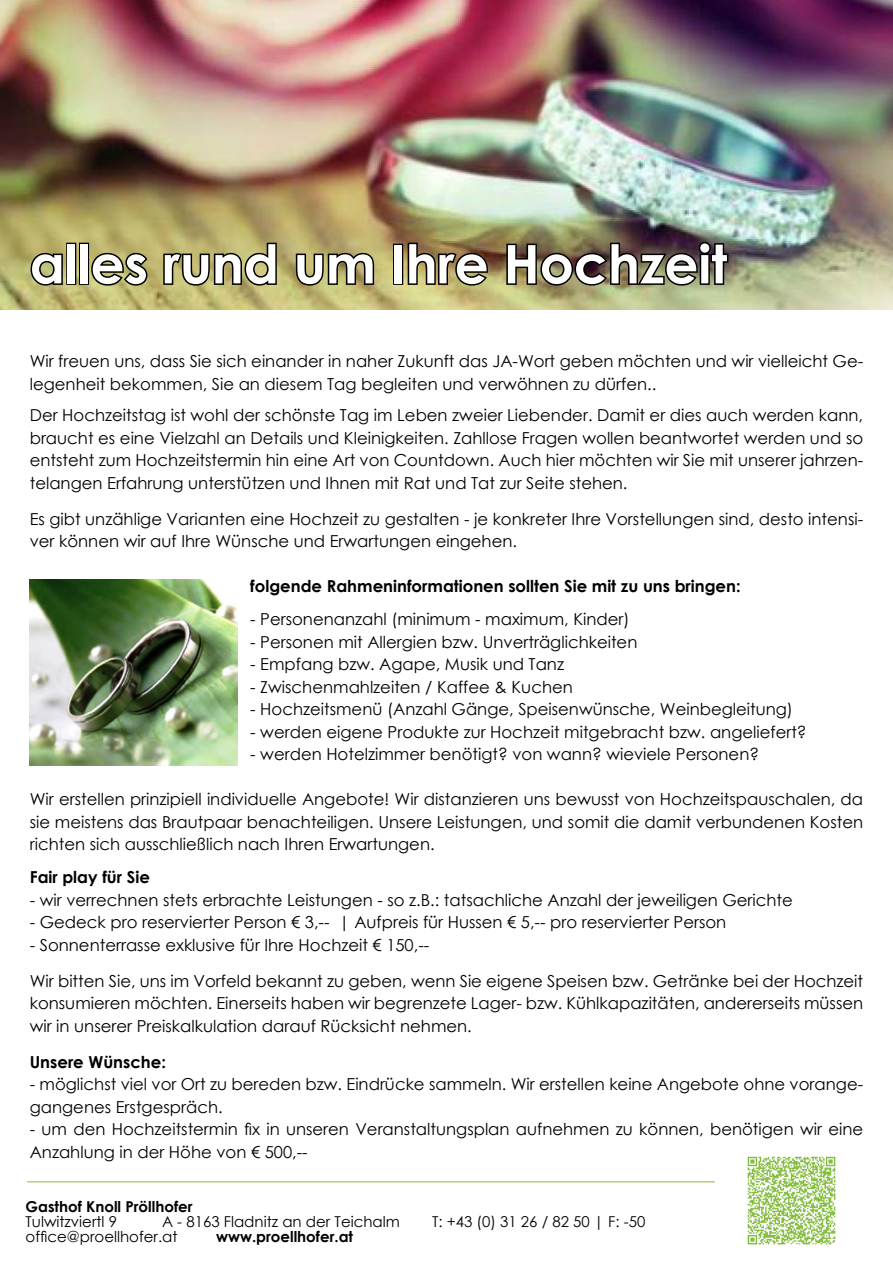
<style>
.page{position:relative;width:893px;height:1263px;background:#fff}
.page>*{position:absolute;margin:0;border:0;box-sizing:border-box;transform-origin:0 0}
.t1{font:700 53.25px "Century Gothic";color:#fff}
.t2{font:16.5px/22.5px "Century Gothic";color:#000}
.t3{font:700 16.5px "Century Gothic";color:#000}
.t4{font:15px "Century Gothic";color:#000}
.t5{font:700 15px "Century Gothic";color:#000}
</style>
<div class="page">
<hr style="left:27px;top:1181px;width:688px;height:1px;background:#8ab83f">
<img style="left:747px;top:1156px;width:89px;height:89px">
<img style="left:30px;top:579px;width:207px;height:186px">
<img style="left:0;top:0;width:893px;height:309px">
<svg style="left:29px;top:251px;width:35px;height:36px"></svg>
<div style="left:66px;top:243px;width:10px;height:42px;border:3px solid #000"></div>
<div style="left:79px;top:243px;width:10px;height:42px;border:3px solid #000"></div>
<svg style="left:90px;top:251px;width:59px;height:36px;background:#706d42"></svg>
<svg style="left:162px;top:241px;width:116px;height:47px;background:#857f4f"></svg>
<svg style="left:294px;top:251px;width:82px;height:37px;background:#777147"></svg>
<div style="left:393px;top:244px;width:10px;height:41px;border:3px solid #000"></div>
<svg style="left:406px;top:241px;width:84px;height:46px;background:#6e5f3c"></svg>
<img style="left:505px;top:240px;width:225px;height:47px">
<p class="t1" style="left:30px;top:224px;width:699px">alles rund um Ihre Hochzeit</p>
<p class="t2" style="left:30px;top:350px;width:835px">Wir freuen uns, dass Sie sich einander in naher Zukunft das JA-Wort geben möchten und wir vielleicht Ge&shy;legenheit bekommen, Sie an diesem Tag begleiten und verwöhnen zu dürfen..</p>
<p class="t2" style="left:30px;top:404px;width:835px;text-align:justify">Der Hochzeitstag ist wohl der schönste Tag im Leben zweier Liebender. Damit er dies auch werden kann, braucht es eine Vielzahl an Details und Kleinigkeiten. Zahllose Fragen wollen beantwortet werden und so entsteht zum Hochzeitstermin hin eine Art von Countdown. Auch hier möchten wir Sie mit unserer jahrzen&shy;telangen Erfahrung unterstützen und Ihnen mit Rat und Tat zur Seite stehen.</p>
<p class="t2" style="left:30px;top:507px;width:835px">Es gibt unzählige Varianten eine Hochzeit zu gestalten - je konkreter Ihre Vorstellungen sind, desto intensi&shy;ver können wir auf Ihre Wünsche und Erwartungen eingehen.</p>
<p class="t3" style="left:250px;top:574px;width:492px">folgende Rahmeninformationen sollten Sie mit zu uns bringen:</p>
<p class="t2" style="left:250px;top:608px;width:381px">- Personenanzahl (minimum - maximum, Kinder)</p>
<p class="t2" style="left:250px;top:630px;width:389px">- Personen mit Allergien bzw. Unverträglichkeiten</p>
<p class="t2" style="left:250px;top:653px;width:315px">- Empfang bzw. Agape, Musik und Tanz</p>
<p class="t2" style="left:250px;top:675px;width:324px">- Zwischenmahlzeiten / Kaffee &amp; Kuchen</p>
<p class="t2" style="left:250px;top:698px;width:544px">- Hochzeitsmenü (Anzahl Gänge, Speisenwünsche, Weinbegleitung)</p>
<p class="t2" style="left:250px;top:720px;width:558px">- werden eigene Produkte zur Hochzeit mitgebracht bzw. angeliefert?</p>
<p class="t2" style="left:250px;top:743px;width:510px">- werden Hotelzimmer benötigt? von wann? wieviele Personen?</p>
<p class="t2" style="left:30px;top:788px;width:835px;text-align:justify">Wir erstellen prinzipiell individuelle Angebote! Wir distanzieren uns bewusst von Hochzeitspauschalen, da sie meistens das Brautpaar benachteiligen. Unsere Leistungen, und somit die damit verbundenen Kosten richten sich ausschließlich nach Ihren Erwartungen.</p>
<p class="t3" style="left:30px;top:865px;width:122px">Fair play für Sie</p>
<p class="t2" style="left:30px;top:888px;width:765px">- wir verrechnen stets erbrachte Leistungen - so z.B.: tatsachliche Anzahl der jeweiligen Gerichte</p>
<p class="t2" style="left:30px;top:911px;width:698px">- Gedeck pro reservierter Person € 3,-- | Aufpreis für Hussen € 5,-- pro reservierter Person</p>
<p class="t2" style="left:30px;top:933px;width:401px">- Sonnenterrasse exklusive für Ihre Hochzeit € 150,--</p>
<p class="t2" style="left:30px;top:969px;width:835px;text-align:justify">Wir bitten Sie, uns im Vorfeld bekannt zu geben, wenn Sie eigene Speisen bzw. Getränke bei der Hochzeit konsumieren möchten. Einerseits haben wir begrenzete Lager- bzw. Kühlkapazitäten, andererseits müssen wir in unserer Preiskalkulation darauf Rücksicht nehmen.</p>
<p class="t3" style="left:30px;top:1049px;width:138px">Unsere Wünsche:</p>
<p class="t2" style="left:30px;top:1073px;width:835px">- möglichst viel vor Ort zu bereden bzw. Eindrücke sammeln. Wir erstellen keine Angebote ohne vorange&shy;gangenes Erstgespräch.</p>
<p class="t2" style="left:30px;top:1118px;width:835px">- um den Hochzeitstermin fix in unseren Veranstaltungsplan aufnehmen zu können, benötigen wir eine<br>Anzahlung in der Höhe von € 500,--</p>
<p class="t5" style="left:26px;top:1195px;width:169px">Gasthof Knoll Pröllhofer</p>
<p class="t4" style="left:26px;top:1211px;width:93px">Tulwitzviertl 9</p>
<p class="t4" style="left:162px;top:1211px;width:239px">A - 8163 Fladnitz an der Teichalm</p>
<p class="t4" style="left:432px;top:1211px;width:215px">T: +43 (0) 31 26 / 82 50 | F: -50</p>
<p class="t4" style="left:26px;top:1226px;width:154px">office@proellhofer.at</p>
<p class="t5" style="left:216px;top:1225px;width:139px">www.proellhofer.at</p>
</div>
